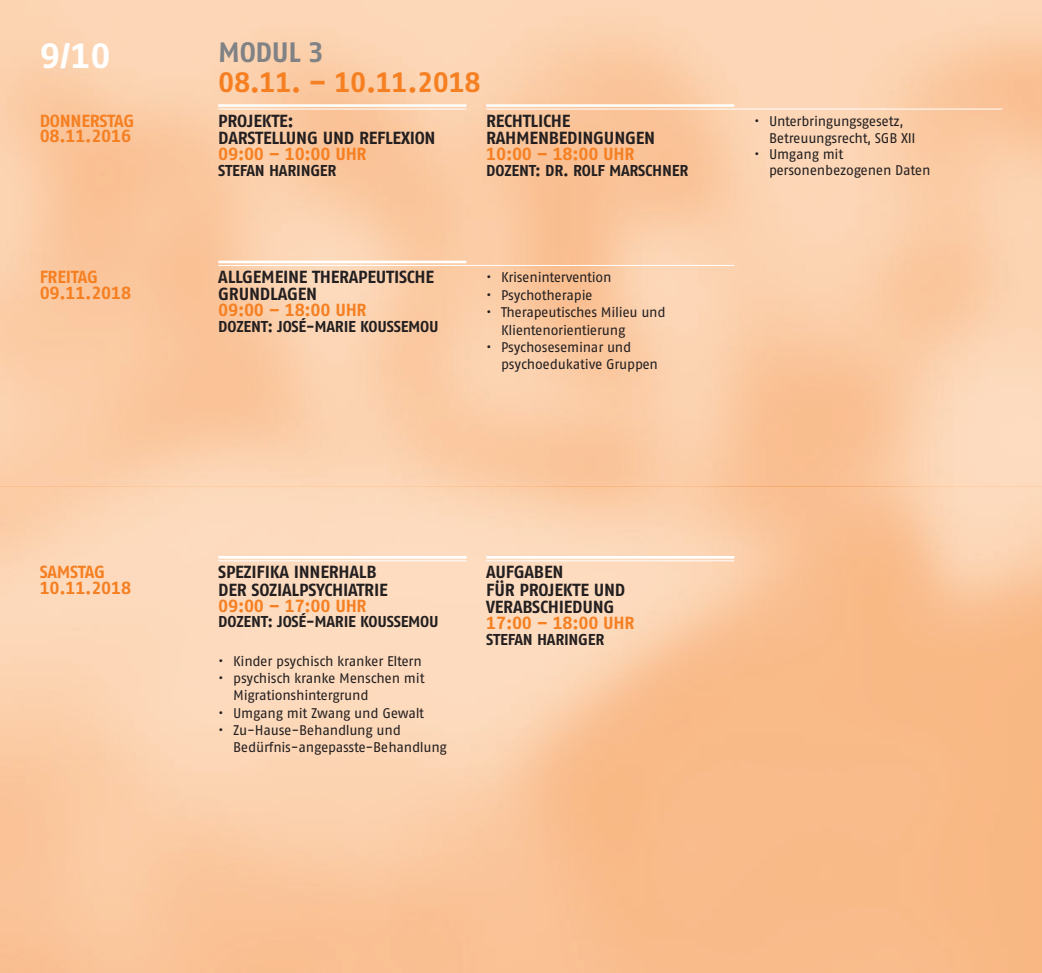
<style>
.page{position:relative;width:1042px;height:973px;background:#fff}
.page>*{position:absolute;margin:0;border:0;box-sizing:border-box;transform-origin:0 0}
.t1{font:700 35px "AWO Fago Office";color:#fff}
.t2{font:700 28px "AWO Fago Office";letter-spacing:-.015em;color:#f57f21}
.t3{font:700 28px "AWO Fago Office";letter-spacing:-.015em;color:#808285}
.t4{font:700 17.5px/17.3px "AWO Fago Office";letter-spacing:-.015em;color:#231f20}
.t5{font:700 17.5px/15.8px "AWO Fago Office";letter-spacing:-.015em;color:#f57f21}
.t6{font:700 15.75px "AWO Fago Office";letter-spacing:-.015em;color:#231f20}
.t7{font:14px/17.3px "AWO Fago Office";letter-spacing:-.015em;color:#231f20}
</style>
<div class="page">
<h1 class="t1" style="left:40px;top:35px;width:72px">9/10</h1>
<h2 class="t3" style="left:218px;top:36px;width:107px">MODUL 3</h2>
<h2 class="t2" style="left:218px;top:66px;width:264px">08.11. – 10.11.2018</h2>
<p class="t5" style="left:40px;top:112px;width:96px">DONNERSTAG<br>08.11.2016</p>
<p class="t4" style="left:218px;top:112px;width:219px">PROJEKTE:<br>DARSTELLUNG UND REFLEXION</p>
<p class="t5" style="left:218px;top:146px;width:150px">09:00 – 10:00 UHR</p>
<p class="t6" style="left:218px;top:161px;width:120px">STEFAN HARINGER</p>
<p class="t4" style="left:486px;top:112px;width:170px">RECHTLICHE<br>RAHMENBEDINGUNGEN</p>
<p class="t5" style="left:486px;top:146px;width:150px">10:00 – 18:00 UHR</p>
<p class="t6" style="left:486px;top:161px;width:204px">DOZENT: DR. ROLF MARSCHNER</p>
<p class="t7" style="left:769px;top:112px;width:148px;text-indent:-15px">• Unterbringungsgesetz,<br>Betreuungsrecht, SGB XII</p>
<p class="t7" style="left:769px;top:146px;width:163px;line-height:15.8px;text-indent:-15px">• Umgang mit personenbezogenen Daten</p>
<p class="t5" style="left:40px;top:269px;width:93px">FREITAG<br>09.11.2018</p>
<p class="t4" style="left:218px;top:268px;width:217px">ALLGEMEINE THERAPEUTISCHE<br>GRUNDLAGEN</p>
<p class="t5" style="left:218px;top:302px;width:150px">09:00 – 18:00 UHR</p>
<p class="t6" style="left:218px;top:317px;width:222px">DOZENT: JOSÉ-MARIE KOUSSEMOU</p>
<p class="t7" style="left:486px;top:269px;width:127px">• Krisenintervention</p>
<p class="t7" style="left:486px;top:286px;width:108px">• Psychotherapie</p>
<p class="t7" style="left:501px;top:303px;width:166px;text-indent:-15px">• Therapeutisches Milieu und<br>Klientenorientierung</p>
<p class="t7" style="left:501px;top:338px;width:158px;text-indent:-15px">• Psychoseseminar und psychoedukative Gruppen</p>
<p class="t5" style="left:40px;top:564px;width:93px">SAMSTAG<br>10.11.2018</p>
<p class="t4" style="left:218px;top:563px;width:171px">SPEZIFIKA INNERHALB<br>DER SOZIALPSYCHIATRIE</p>
<p class="t5" style="left:218px;top:597px;width:150px">09:00 – 17:00 UHR</p>
<p class="t6" style="left:218px;top:612px;width:222px">DOZENT: JOSÉ-MARIE KOUSSEMOU</p>
<p class="t7" style="left:218px;top:651px;width:205px">• Kinder psychisch kranker Eltern</p>
<p class="t7" style="left:233px;top:669px;width:193px;text-indent:-15px">• psychisch kranke Menschen mit<br>Migrationshintergrund</p>
<p class="t7" style="left:218px;top:704px;width:207px">• Umgang mit Zwang und Gewalt</p>
<p class="t7" style="left:233px;top:721px;width:215px;text-indent:-15px">• Zu-Hause-Behandlung und<br>Bedürfnis-angepasste-Behandlung</p>
<p class="t4" style="left:486px;top:563px;width:141px">AUFGABEN<br>FÜR PROJEKTE UND<br>VERABSCHIEDUNG</p>
<p class="t5" style="left:486px;top:614px;width:150px">17:00 – 18:00 UHR</p>
<p class="t6" style="left:486px;top:630px;width:120px">STEFAN HARINGER</p>
</div>
